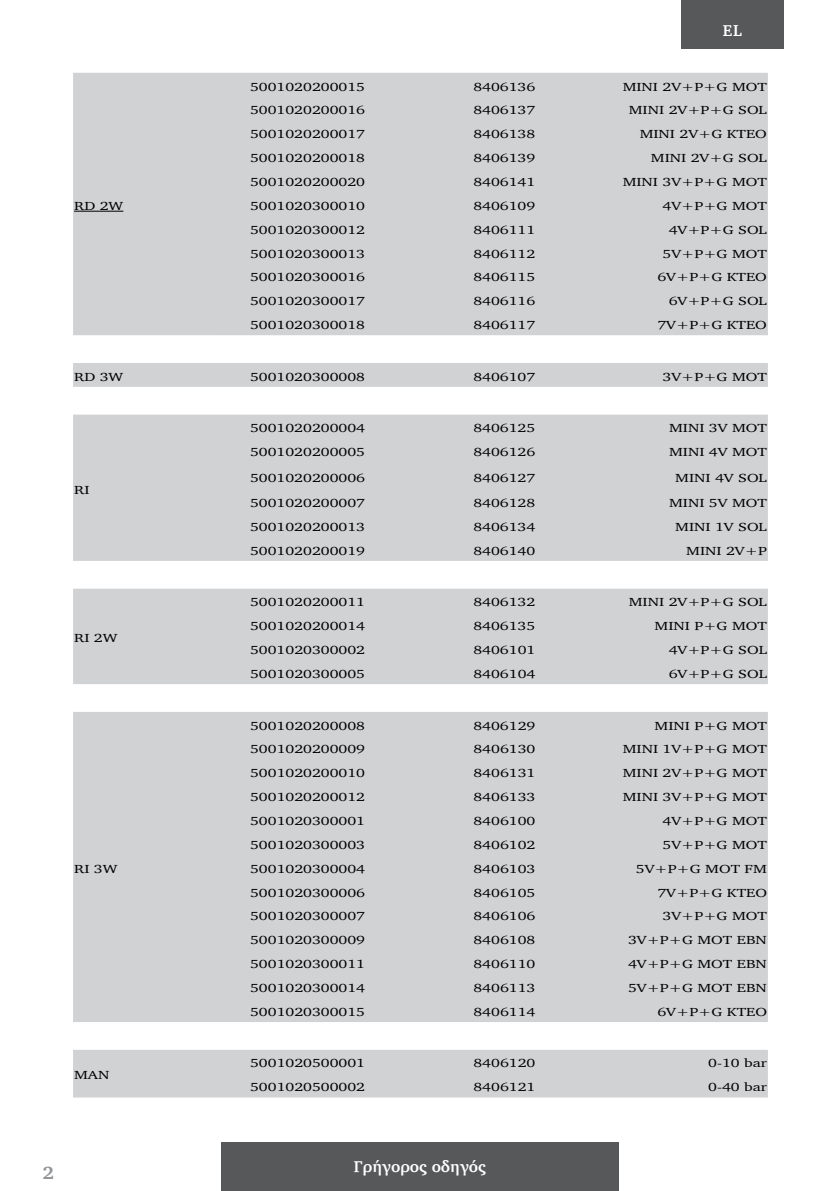
<style>
.page{position:relative;width:840px;height:1191px;background:#fff}
.page>*{position:absolute;margin:0;border:0;box-sizing:border-box;transform-origin:0 0}
.t1{font:700 18px "Charter";color:#939598;scale:1.11 1}
.t2{font:700 16px "Charter";color:#fff}
.t3{font:12px "Charter";color:#000001;scale:1.32 1}
</style>
<div class="page">
<div style="left:680px;top:0;width:103px;height:48px;background:#57585a"></div>
<div style="left:221px;top:1142px;width:397px;height:49px;background:#57585a"></div>
<div style="left:73px;top:73px;width:694px;height:262px;background:#d1d2d4"></div>
<div style="left:73px;top:363px;width:694px;height:24px;background:#d1d2d4"></div>
<div style="left:73px;top:414px;width:694px;height:147px;background:#d1d2d4"></div>
<div style="left:73px;top:588px;width:694px;height:96px;background:#d1d2d4"></div>
<div style="left:73px;top:712px;width:694px;height:310px;background:#d1d2d4"></div>
<div style="left:73px;top:1050px;width:694px;height:47px;background:#d1d2d4"></div>
<hr style="left:74px;top:211px;width:49px;height:1px;background:#000001">
<p class="t3" style="left:74px;top:195px;width:39px">RD 2W</p>
<h2 class="t2" style="left:722px;top:17px;width:21px">EL</h2>
<p class="t3" style="left:250px;top:76px;width:88px">5001020200015</p>
<p class="t3" style="left:473px;top:76px;width:48px">8406136</p>
<p class="t3" style="left:622px;top:76px;width:111px">MINI 2V+P+G MOT</p>
<p class="t3" style="left:250px;top:100px;width:88px">5001020200016</p>
<p class="t3" style="left:473px;top:100px;width:48px">8406137</p>
<p class="t3" style="left:628px;top:100px;width:106px">MINI 2V+P+G SOL</p>
<p class="t3" style="left:250px;top:124px;width:88px">5001020200017</p>
<p class="t3" style="left:473px;top:124px;width:48px">8406138</p>
<p class="t3" style="left:639px;top:124px;width:98px">MINI 2V+G ΚΤΕΟ</p>
<p class="t3" style="left:250px;top:148px;width:88px">5001020200018</p>
<p class="t3" style="left:473px;top:148px;width:48px">8406139</p>
<p class="t3" style="left:650px;top:148px;width:89px">MINI 2V+G SOL</p>
<p class="t3" style="left:250px;top:171px;width:88px">5001020200020</p>
<p class="t3" style="left:473px;top:171px;width:48px">8406141</p>
<p class="t3" style="left:622px;top:171px;width:111px">MINI 3V+P+G MOT</p>
<p class="t3" style="left:250px;top:195px;width:88px">5001020300010</p>
<p class="t3" style="left:473px;top:195px;width:48px">8406109</p>
<p class="t3" style="left:662px;top:195px;width:80px">4V+P+G MOT</p>
<p class="t3" style="left:250px;top:219px;width:88px">5001020300012</p>
<p class="t3" style="left:473px;top:219px;width:48px">8406111</p>
<p class="t3" style="left:668px;top:219px;width:76px">4V+P+G SOL</p>
<p class="t3" style="left:250px;top:243px;width:88px">5001020300013</p>
<p class="t3" style="left:473px;top:243px;width:48px">8406112</p>
<p class="t3" style="left:662px;top:243px;width:80px">5V+P+G MOT</p>
<p class="t3" style="left:250px;top:267px;width:88px">5001020300016</p>
<p class="t3" style="left:473px;top:267px;width:48px">8406115</p>
<p class="t3" style="left:657px;top:267px;width:84px">6V+P+G ΚΤΕΟ</p>
<p class="t3" style="left:250px;top:291px;width:88px">5001020300017</p>
<p class="t3" style="left:473px;top:291px;width:48px">8406116</p>
<p class="t3" style="left:668px;top:291px;width:76px">6V+P+G SOL</p>
<p class="t3" style="left:250px;top:315px;width:88px">5001020300018</p>
<p class="t3" style="left:473px;top:315px;width:48px">8406117</p>
<p class="t3" style="left:657px;top:315px;width:84px">7V+P+G ΚΤΕΟ</p>
<p class="t3" style="left:74px;top:366px;width:39px">RD 3W</p>
<p class="t3" style="left:250px;top:366px;width:88px">5001020300008</p>
<p class="t3" style="left:473px;top:366px;width:48px">8406107</p>
<p class="t3" style="left:662px;top:366px;width:80px">3V+P+G MOT</p>
<p class="t3" style="left:74px;top:479px;width:13px">RI</p>
<p class="t3" style="left:74px;top:628px;width:34px">RI 2W</p>
<p class="t3" style="left:74px;top:858px;width:34px">RI 3W</p>
<p class="t3" style="left:74px;top:1065px;width:28px">MAN</p>
<p class="t3" style="left:250px;top:418px;width:88px">5001020200004</p>
<p class="t3" style="left:473px;top:418px;width:48px">8406125</p>
<p class="t3" style="left:668px;top:418px;width:76px">MINI 3V MOT</p>
<p class="t3" style="left:250px;top:442px;width:88px">5001020200005</p>
<p class="t3" style="left:473px;top:442px;width:48px">8406126</p>
<p class="t3" style="left:668px;top:442px;width:76px">MINI 4V MOT</p>
<p class="t3" style="left:250px;top:467px;width:88px">5001020200006</p>
<p class="t3" style="left:473px;top:467px;width:48px">8406127</p>
<p class="t3" style="left:675px;top:467px;width:71px">MINI 4V SOL</p>
<p class="t3" style="left:250px;top:492px;width:88px">5001020200007</p>
<p class="t3" style="left:473px;top:492px;width:48px">8406128</p>
<p class="t3" style="left:668px;top:492px;width:76px">MINI 5V MOT</p>
<p class="t3" style="left:250px;top:516px;width:88px">5001020200013</p>
<p class="t3" style="left:473px;top:516px;width:48px">8406134</p>
<p class="t3" style="left:675px;top:516px;width:71px">MINI 1V SOL</p>
<p class="t3" style="left:250px;top:540px;width:88px">5001020200019</p>
<p class="t3" style="left:473px;top:540px;width:48px">8406140</p>
<p class="t3" style="left:686px;top:540px;width:63px">MINI 2V+P</p>
<p class="t3" style="left:250px;top:592px;width:88px">5001020200011</p>
<p class="t3" style="left:473px;top:592px;width:48px">8406132</p>
<p class="t3" style="left:628px;top:592px;width:106px">MINI 2V+P+G SOL</p>
<p class="t3" style="left:250px;top:616px;width:88px">5001020200014</p>
<p class="t3" style="left:473px;top:616px;width:48px">8406135</p>
<p class="t3" style="left:654px;top:616px;width:86px">MINI P+G MOT</p>
<p class="t3" style="left:250px;top:639px;width:88px">5001020300002</p>
<p class="t3" style="left:473px;top:639px;width:48px">8406101</p>
<p class="t3" style="left:668px;top:639px;width:76px">4V+P+G SOL</p>
<p class="t3" style="left:250px;top:663px;width:88px">5001020300005</p>
<p class="t3" style="left:473px;top:663px;width:48px">8406104</p>
<p class="t3" style="left:668px;top:663px;width:76px">6V+P+G SOL</p>
<p class="t3" style="left:250px;top:715px;width:88px">5001020200008</p>
<p class="t3" style="left:473px;top:715px;width:48px">8406129</p>
<p class="t3" style="left:654px;top:715px;width:86px">MINI P+G MOT</p>
<p class="t3" style="left:250px;top:739px;width:88px">5001020200009</p>
<p class="t3" style="left:473px;top:739px;width:48px">8406130</p>
<p class="t3" style="left:622px;top:739px;width:111px">MINI 1V+P+G MOT</p>
<p class="t3" style="left:250px;top:763px;width:88px">5001020200010</p>
<p class="t3" style="left:473px;top:763px;width:48px">8406131</p>
<p class="t3" style="left:622px;top:763px;width:111px">MINI 2V+P+G MOT</p>
<p class="t3" style="left:250px;top:786px;width:88px">5001020200012</p>
<p class="t3" style="left:473px;top:786px;width:48px">8406133</p>
<p class="t3" style="left:622px;top:786px;width:111px">MINI 3V+P+G MOT</p>
<p class="t3" style="left:250px;top:810px;width:88px">5001020300001</p>
<p class="t3" style="left:473px;top:810px;width:48px">8406100</p>
<p class="t3" style="left:662px;top:810px;width:80px">4V+P+G MOT</p>
<p class="t3" style="left:250px;top:834px;width:88px">5001020300003</p>
<p class="t3" style="left:473px;top:834px;width:48px">8406102</p>
<p class="t3" style="left:662px;top:834px;width:80px">5V+P+G MOT</p>
<p class="t3" style="left:250px;top:858px;width:88px">5001020300004</p>
<p class="t3" style="left:473px;top:858px;width:48px">8406103</p>
<p class="t3" style="left:635px;top:858px;width:101px">5V+P+G MOT FM</p>
<p class="t3" style="left:250px;top:882px;width:88px">5001020300006</p>
<p class="t3" style="left:473px;top:882px;width:48px">8406105</p>
<p class="t3" style="left:657px;top:882px;width:84px">7V+P+G ΚΤΕΟ</p>
<p class="t3" style="left:250px;top:906px;width:88px">5001020300007</p>
<p class="t3" style="left:473px;top:906px;width:48px">8406106</p>
<p class="t3" style="left:662px;top:906px;width:80px">3V+P+G MOT</p>
<p class="t3" style="left:250px;top:930px;width:88px">5001020300009</p>
<p class="t3" style="left:473px;top:930px;width:48px">8406108</p>
<p class="t3" style="left:627px;top:930px;width:107px">3V+P+G MOT EBN</p>
<p class="t3" style="left:250px;top:953px;width:88px">5001020300011</p>
<p class="t3" style="left:473px;top:953px;width:48px">8406110</p>
<p class="t3" style="left:627px;top:953px;width:107px">4V+P+G MOT EBN</p>
<p class="t3" style="left:250px;top:977px;width:88px">5001020300014</p>
<p class="t3" style="left:473px;top:977px;width:48px">8406113</p>
<p class="t3" style="left:627px;top:977px;width:107px">5V+P+G MOT EBN</p>
<p class="t3" style="left:250px;top:1001px;width:88px">5001020300015</p>
<p class="t3" style="left:473px;top:1001px;width:48px">8406114</p>
<p class="t3" style="left:657px;top:1001px;width:84px">6V+P+G ΚΤΕΟ</p>
<p class="t3" style="left:250px;top:1053px;width:88px">5001020500001</p>
<p class="t3" style="left:473px;top:1053px;width:48px">8406120</p>
<p class="t3" style="left:707px;top:1053px;width:46px">0-10 bar</p>
<p class="t3" style="left:250px;top:1076px;width:88px">5001020500002</p>
<p class="t3" style="left:473px;top:1076px;width:48px">8406121</p>
<p class="t3" style="left:707px;top:1076px;width:46px">0-40 bar</p>
<h1 class="t1" style="left:43px;top:1157px;width:12px">2</h1>
<h2 class="t2" style="left:354px;top:1152px;width:133px">Γρήγορος οδηγός</h2>
</div>
